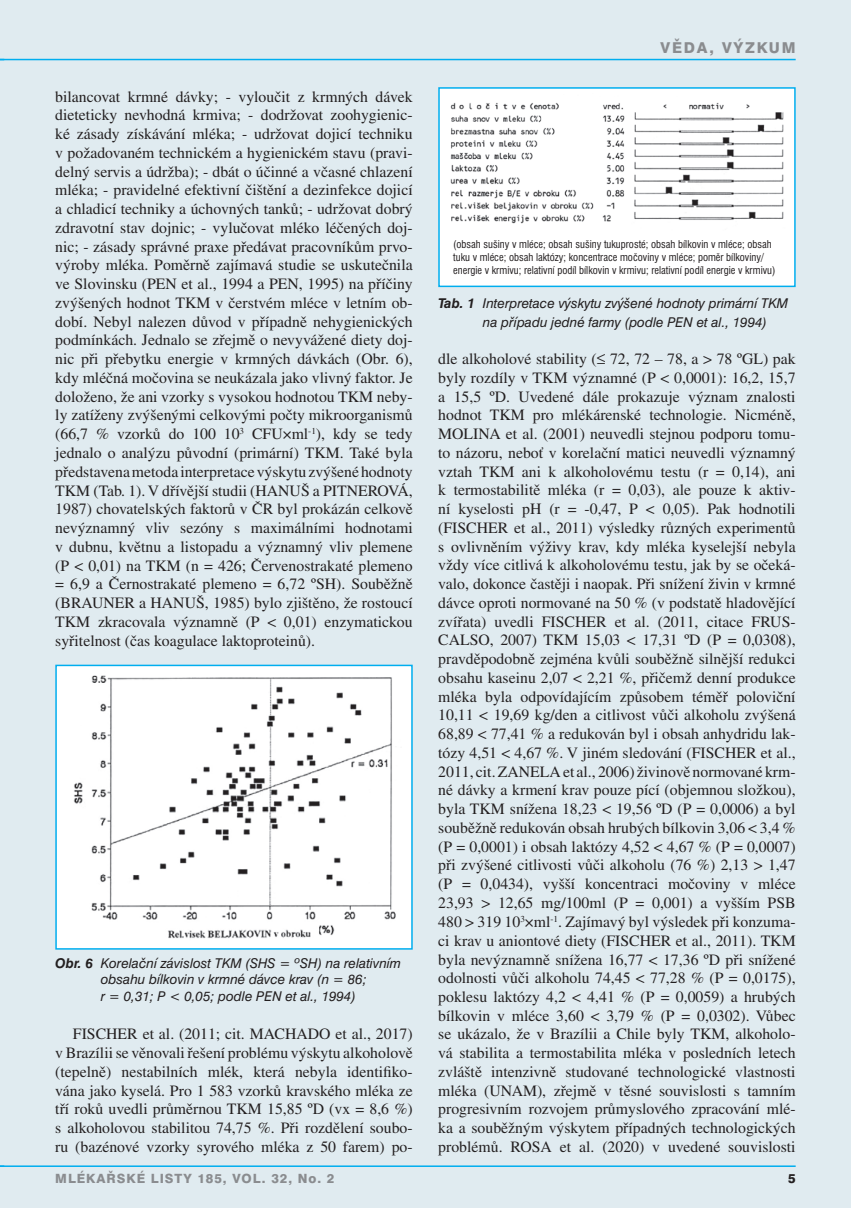
<style>
.page{position:relative;width:851px;height:1208px;background:#fff}
.page>*{position:absolute;margin:0;border:0;box-sizing:border-box;transform-origin:0 0}
.t1{font:15.75px/18.8px "Times CE";color:#231f20;text-align:justify}
.t2{font:800 15px "Swiss 721 BTCE";letter-spacing:.12em;color:#8a8c8f}
.t3{font:italic 13.5px/16.2px "Swiss 721 BTCE";color:#231f20}
.t4{font:800 12.75px "Swiss 721 BTCE";letter-spacing:.075em;color:#8a8c8f}
.t5{font:800 12.75px "Swiss 721 BTCE";color:#231f20}
.t6{font:condensed 10.5px/12.6px "Swiss 721 BTCE";color:#231f20}
.s1{font-weight:700}
</style>
<div class="page">
<div style="left:0;top:0;width:850px;height:1208px;background:#e0ebf0"></div>
<hr style="left:0;top:59px;width:795px;height:1px;background:#00aeef">
<hr style="left:0;top:1165px;width:795px;height:2px;background:#00aeef">
<div style="left:56px;top:665px;width:356px;height:284px;background:#fff"></div>
<img style="left:73px;top:675px;width:323px;height:263px">
<div style="left:55px;top:664px;width:357px;height:285px;border:2px solid #00aeef"></div>
<div style="left:439px;top:88px;width:355px;height:198px;background:#fff"></div>
<img style="left:450px;top:102px;width:334px;height:122px">
<div style="left:438px;top:87px;width:357px;height:200px;border:2px solid #00aeef"></div>
<p class="t1" style="left:55px;top:87px;width:359px">bilancovat krmné dávky; - vyloučit z krmných dávek dieteticky nevhodná krmiva; - dodržovat zoohygienic&shy;ké zásady získávání mléka; - udržovat dojicí techniku v požadovaném technickém a hygienickém stavu (pravi&shy;delný servis a údržba); - dbát o účinné a včasné chlazení mléka; - pravidelné efektivní čištění a dezinfekce dojicí a chladicí techniky a úchovných tanků; - udržovat dobrý zdravotní stav dojnic; - vylučovat mléko léčených doj&shy;nic; - zásady správné praxe předávat pracovníkům prvo&shy;výroby mléka. Poměrně zajímavá studie se uskutečnila ve Slovinsku (PEN et al., 1994 a PEN, 1995) na příčiny zvýšených hodnot TKM v čerstvém mléce v letním ob&shy;dobí. Nebyl nalezen důvod v případně nehygienických podmínkách. Jednalo se zřejmě o nevyvážené diety doj&shy;nic při přebytku energie v krmných dávkách (Obr. 6), kdy mléčná močovina se neukázala jako vlivný faktor. Je doloženo, že ani vzorky s vysokou hodnotou TKM neby&shy;ly zatíženy zvýšenými celkovými počty mikroorganismů (66,7 % vzorků do 100 10<sup>3</sup> CFU×ml<sup>-1</sup>), kdy se tedy jednalo o analýzu původní (primární) TKM. Také byla představena metoda interpretace výskytu zvýšené hodnoty TKM (Tab. 1). V dřívější studii (HANUŠ a PITNEROVÁ, 1987) chovatelských faktorů v ČR byl prokázán celkově nevýznamný vliv sezóny s maximálními hodnotami v dubnu, květnu a listopadu a významný vliv plemene (P &lt; 0,01) na TKM (n = 426; Červenostrakaté plemeno = 6,9 a Černostrakaté plemeno = 6,72 ºSH). Souběžně (BRAUNER a HANUŠ, 1985) bylo zjištěno, že rostoucí TKM zkracovala významně (P &lt; 0,01) enzymatickou syřitelnost (čas koagulace laktoproteinů).</p>
<p class="t3" style="left:101px;top:954px;width:302px;text-indent:-45px"><span class="s1">Obr. 6</span> Korelační závislost TKM (SHS = ºSH) na relativním obsahu bílkovin v krmné dávce krav (n = 86;<br>r = 0,31; P &lt; 0,05; podle PEN et al., 1994)</p>
<p class="t1" style="left:55px;top:1024px;width:359px;text-indent:18px">FISCHER et al. (2011; cit. MACHADO et al., 2017) v Brazílii se věnovali řešení problému výskytu alkoholově (tepelně) nestabilních mlék, která nebyla identifiko&shy;vána jako kyselá. Pro 1 583 vzorků kravského mléka ze tří roků uvedli průměrnou TKM 15,85 ºD (vx = 8,6 %) s alkoholovou stabilitou 74,75 %. Při rozdělení soubo&shy;ru (bazénové vzorky syrového mléka z 50 farem) po-</p>
<p class="t2" style="left:660px;top:38px;width:137px">VĚDA, VÝZKUM</p>
<p class="t6" style="left:453px;top:238px;width:324px">(obsah sušiny v mléce; obsah sušiny tukuprosté; obsah bílkovin v mléce; obsah tuku v mléce; obsah laktózy; koncentrace močoviny v mléce; poměr bílkoviny/ energie v krmivu; relativní podíl bílkovin v krmivu; relativní podíl energie v krmivu)</p>
<p class="t3" style="left:483px;top:293px;width:307px;line-height:18.8px;text-indent:-45px"><span class="s1">Tab. 1</span> Interpretace výskytu zvýšené hodnoty primární TKM na případu jedné farmy (podle PEN et al., 1994)</p>
<p class="t1" style="left:438px;top:349px;width:359px">dle alkoholové stability (≤ 72, 72 – 78, a &gt; 78 ºGL) pak byly rozdíly v TKM významné (P &lt; 0,0001): 16,2, 15,7 a 15,5 ºD. Uvedené dále prokazuje význam znalosti hodnot TKM pro mlékárenské technologie. Nicméně, MOLINA et al. (2001) neuvedli stejnou podporu tomu&shy;to názoru, neboť v korelační matici neuvedli významný vztah TKM ani k alkoholovému testu (r = 0,14), ani k termostabilitě mléka (r = 0,03), ale pouze k aktiv&shy;ní kyselosti pH (r = -0,47, P &lt; 0,05). Pak hodnotili (FISCHER et al., 2011) výsledky různých experimentů s ovlivněním výživy krav, kdy mléka kyselejší nebyla vždy více citlivá k alkoholovému testu, jak by se očeká&shy;valo, dokonce častěji i naopak. Při snížení živin v krmné dávce oproti normované na 50 % (v podstatě hladovějící zvířata) uvedli FISCHER et al. (2011, citace FRUS-CALSO, 2007) TKM 15,03 &lt; 17,31 ºD (P = 0,0308), pravděpodobně zejména kvůli souběžně silnější redukci obsahu kaseinu 2,07 &lt; 2,21 %, přičemž denní produkce mléka byla odpovídajícím způsobem téměř poloviční 10,11 &lt; 19,69 kg/den a citlivost vůči alkoholu zvýšená 68,89 &lt; 77,41 % a redukován byl i obsah anhydridu lak&shy;tózy 4,51 &lt; 4,67 %. V jiném sledování (FISCHER et al., 2011, cit. ZANELA et al., 2006) živinově normované krm&shy;né dávky a krmení krav pouze pící (objemnou složkou), byla TKM snížena 18,23 &lt; 19,56 ºD (P = 0,0006) a byl souběžně redukován obsah hrubých bílkovin 3,06 &lt; 3,4 % (P = 0,0001) i obsah laktózy 4,52 &lt; 4,67 % (P = 0,0007) při zvýšené citlivosti vůči alkoholu (76 %) 2,13 &gt; 1,47 (P = 0,0434), vyšší koncentraci močoviny v mléce 23,93 &gt; 12,65 mg/100ml (P = 0,001) a vyšším PSB 480 &gt; 319 10<sup>3</sup>×ml<sup>-1</sup>. Zajímavý byl výsledek při konzuma&shy;ci krav u aniontové diety (FISCHER et al., 2011). TKM byla nevýznamně snížena 16,77 &lt; 17,36 ºD při snížené odolnosti vůči alkoholu 74,45 &lt; 77,28 % (P = 0,0175), poklesu laktózy 4,2 &lt; 4,41 % (P = 0,0059) a hrubých bílkovin v mléce 3,60 &lt; 3,79 % (P = 0,0302). Vůbec se ukázalo, že v Brazílii a Chile byly TKM, alkoholo&shy;vá stabilita a termostabilita mléka v posledních letech zvláště intenzivně studované technologické vlastnosti mléka (UNAM), zřejmě v těsné souvislosti s tamním progresivním rozvojem průmyslového zpracování mlé&shy;ka a souběžným výskytem případných technologických problémů. ROSA et al. (2020) v uvedené souvislosti</p>
<p class="t4" style="left:55px;top:1170px;width:280px">MLÉKAŘSKÉ LISTY 185, VOL. 32, NO. 2</p>
<p class="t5" style="left:788px;top:1170px;width:9px">5</p>
</div>
